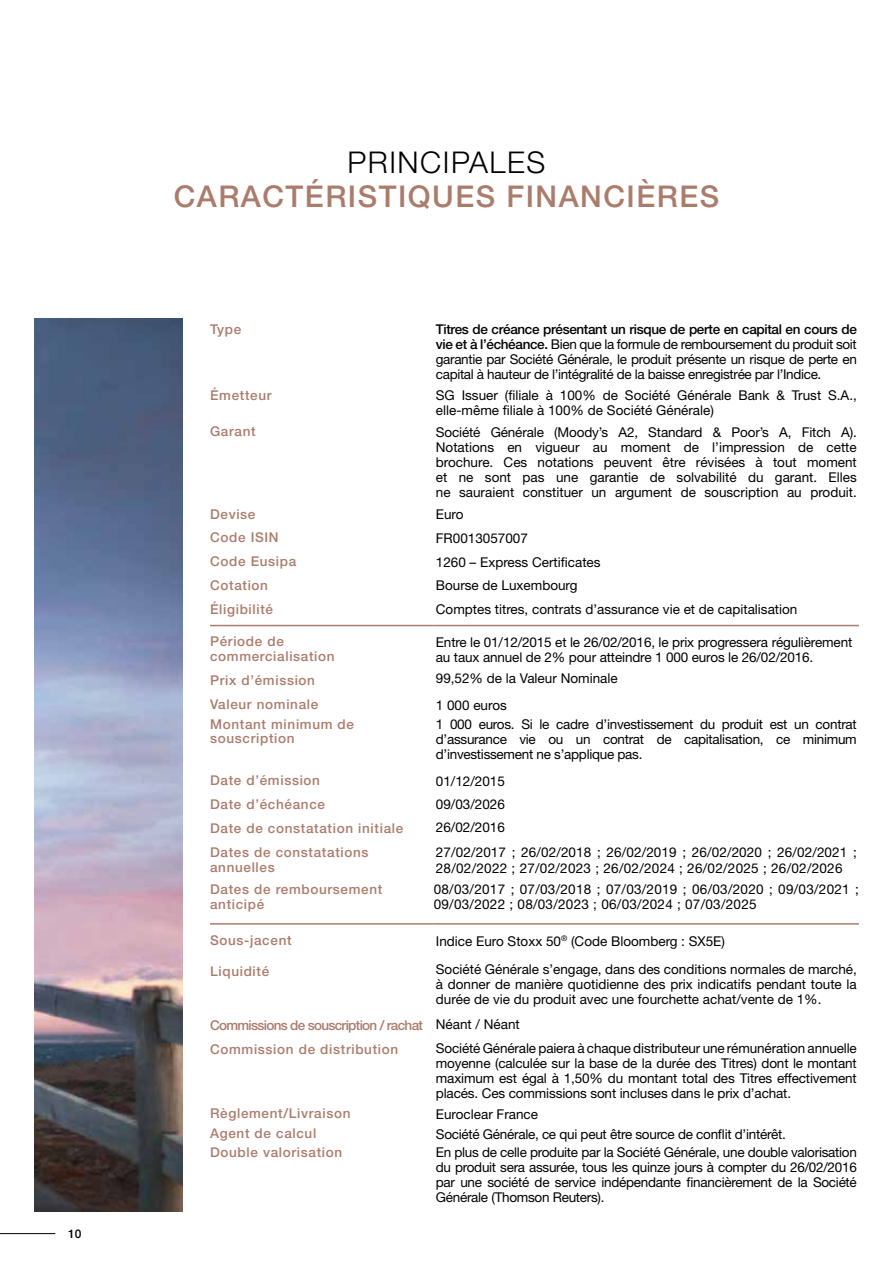
<style>
.page{position:relative;width:893px;height:1263px;background:#fff}
.page>*{position:absolute;margin:0;border:0;box-sizing:border-box;transform-origin:0 0}
.t1{font:500 30px "Helvetica Neue";letter-spacing:.05em;color:#ab7c6c}
.t2{font:300 30px "Helvetica Neue";letter-spacing:.05em;color:#000}
.t3{font:13.5px/15px "Helvetica Neue";color:#000;text-align:justify}
.t4{font:500 13.5px/15px "Helvetica Neue";letter-spacing:.05em;color:#ab7c6c}
.t5{font:13.5px/15px "Helvetica Neue";letter-spacing:.02em;color:#000}
.t6{font:500 13.5px/23.5px "Helvetica Neue";letter-spacing:-.05em;color:#ab7c6c}
.t7{font:13.5px "Helvetica Neue";letter-spacing:-.02em;color:#000}
.t8{font:500 12px "Helvetica Neue";color:#000}
.s1{font-weight:500}
.s2{font-weight:400;color:#000}
</style>
<div class="page">
<hr style="left:0;top:1233px;width:55px;height:1px;background:#000">
<hr style="left:210px;top:625px;width:224px;height:1px;background:#ab7c6c">
<hr style="left:434px;top:625px;width:425px;height:1px;background:#ab7c6c">
<hr style="left:210px;top:923px;width:224px;height:1px;background:#ab7c6c">
<hr style="left:434px;top:923px;width:425px;height:1px;background:#ab7c6c">
<img style="left:34px;top:319px;width:149px;height:893px">
<p class="t8" style="left:68px;top:1226px;width:15px">10</p>
<h1 class="t2" style="left:348px;top:143px;width:199px">PRI NCIPALES</h1>
<h1 class="t1" style="left:174px;top:178px;width:46px">CARA</h1>
<h1 class="t1" style="left:262px;top:178px;width:295px">CTÉRISTIQUES FINAN</h1>
<h1 class="t1" style="left:603px;top:178px;width:117px">CIÈRES</h1>
<p class="t4" style="left:210px;top:321px;width:33px">Type</p>
<p class="t3" style="left:436px;top:321px;width:422px"><span class="s1">Titres de créance présentant un risque de perte en capital en cours de vie et à l’échéance.</span> Bien que la formule de remboursement du produit soit garantie par Société Générale, le produit présente un risque de perte en capital à hauteur de l’intégralité de la baisse enregistrée par l’Indice.</p>
<p class="t4" style="left:210px;top:387px;width:63px">Émetteur</p>
<p class="t3" style="left:436px;top:387px;width:423px">SG Issuer (filiale à 100% de Société Générale Bank &amp; Trust S.A., elle-même filiale à 100% de Société Générale)</p>
<p class="t4" style="left:210px;top:423px;width:47px">Garant</p>
<p class="t3" style="left:436px;top:424px;width:422px">Société Générale (Moody’s A2, Standard &amp; Poor’s A, Fitch A).<br>Notations en vigueur au moment de l’impression de cette brochure. Ces notations peuvent être révisées à tout moment et ne sont pas une garantie de solvabilité du garant. Elles ne sauraient constituer un argument de souscription au produit.</p>
<p class="t4" style="left:210px;top:506px;width:47px">Devise</p>
<p class="t3" style="left:436px;top:506px;width:29px">Euro</p>
<p class="t4" style="left:210px;top:530px;width:68px">Code ISIN</p>
<p class="t3" style="left:436px;top:530px;width:94px">FR0013057007</p>
<p class="t4" style="left:210px;top:554px;width:88px">Code Eusipa</p>
<p class="t3" style="left:436px;top:554px;width:166px">1260 – Express Certificates</p>
<p class="t4" style="left:210px;top:578px;width:59px">Cotation</p>
<p class="t3" style="left:436px;top:578px;width:143px">Bourse de Luxembourg</p>
<p class="t4" style="left:210px;top:601px;width:65px">Éligibilité</p>
<p class="t3" style="left:436px;top:602px;width:363px">Comptes titres, contrats d’assurance vie et de capitalisation</p>
<p class="t4" style="left:210px;top:633px;width:126px">Période de commercialisation</p>
<p class="t3" style="left:436px;top:635px;width:418px">Entre le 01/12/2015 et le 26/02/2016, le prix progressera régulièrement au taux annuel de 2% pour atteindre 1 000 euros le 26/02/2016.</p>
<p class="t4" style="left:210px;top:672px;width:106px">Prix d’émission</p>
<p class="t3" style="left:436px;top:670px;width:183px">99,52% de la Valeur Nominale</p>
<p class="t4" style="left:210px;top:696px;width:110px">Valeur nominale</p>
<p class="t3" style="left:436px;top:697px;width:73px">1 000 euros</p>
<p class="t4" style="left:210px;top:718px;width:145px;line-height:13.5px">Montant minimum de souscription</p>
<p class="t3" style="left:436px;top:717px;width:422px">1 000 euros. Si le cadre d’investissement du produit est un contrat d’assurance vie ou un contrat de capitalisation, ce minimum d’investissement ne s’applique pas.</p>
<p class="t4" style="left:210px;top:773px;width:111px">Date d’émission</p>
<p class="t3" style="left:436px;top:773px;width:71px">01/12/2015</p>
<p class="t4" style="left:210px;top:797px;width:116px">Date d’échéance</p>
<p class="t3" style="left:436px;top:796px;width:71px">09/03/2026</p>
<p class="t4" style="left:210px;top:821px;width:195px">Date de constatation initiale</p>
<p class="t3" style="left:436px;top:820px;width:71px">26/02/2016</p>
<p class="t4" style="left:210px;top:844px;width:160px">Dates de constatations annuelles</p>
<p class="t3" style="left:436px;top:844px;width:422px">27/02/2017 ; 26/02/2018 ; 26/02/2019 ; 26/02/2020 ; 26/02/2021 ;<br>28/02/2022 ; 27/02/2023 ; 26/02/2024 ; 26/02/2025 ; 26/02/2026</p>
<p class="t4" style="left:210px;top:881px;width:174px">Dates de remboursement anticipé</p>
<p class="t5" style="left:434px;top:881px;width:427px">08/03/2017 ; 07/03/2018 ; 07/03/2019 ; 06/03/2020 ; 09/03/2021 ;<br>09/03/2022 ; 08/03/2023 ; 06/03/2024 ; 07/03/2025</p>
<p class="t4" style="left:210px;top:933px;width:83px">Sous-jacent</p>
<p class="t3" style="left:436px;top:933px;width:291px">Indice Euro Stoxx 50<sup>®</sup> (Code Bloomberg : SX5E)</p>
<p class="t4" style="left:210px;top:963px;width:61px">Liquidité</p>
<p class="t3" style="left:436px;top:961px;width:422px">Société Générale s’engage, dans des conditions normales de marché, à donner de manière quotidienne des prix indicatifs pendant toute la durée de vie du produit avec une fourchette achat/vente de 1%.</p>
<p class="t6" style="left:210px;top:1013px;width:311px">Commissions de souscription / rachat <span class="s2">Néant / Néant<br></span>Commission de distribution</p>
<p class="t3" style="left:436px;top:1040px;width:422px">Société Générale paiera à chaque distributeur une rémunération annuelle moyenne (calculée sur la base de la durée des Titres) dont le montant maximum est égal à 1,50% du montant total des Titres effectivement placés. Ces commissions sont incluses dans le prix d’achat.</p>
<p class="t4" style="left:210px;top:1106px;width:142px">Règlement/Livraison</p>
<p class="t3" style="left:436px;top:1106px;width:104px">Euroclear France</p>
<p class="t4" style="left:210px;top:1125px;width:108px">Agent de calcul</p>
<p class="t7" style="left:436px;top:1126px;width:352px">Société Générale, ce qui peut être source de conflit d’intérêt.</p>
<p class="t4" style="left:210px;top:1144px;width:134px">Double valorisation</p>
<p class="t3" style="left:436px;top:1144px;width:422px">En plus de celle produite par la Société Générale, une double valorisation du produit sera assurée, tous les quinze jours à compter du 26/02/2016 par une société de service indépendante financièrement de la Société Générale (Thomson Reuters).</p>
</div>
